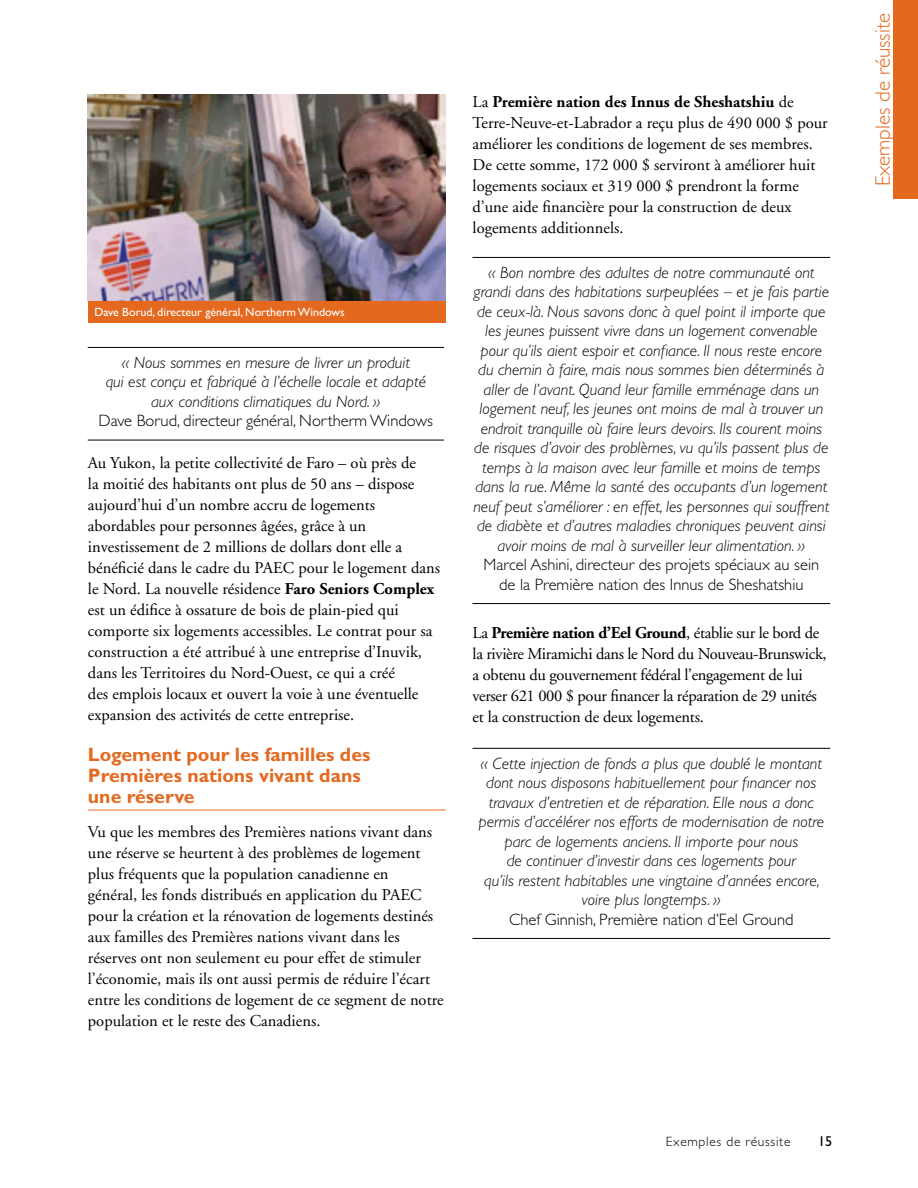
<style>
.page{position:relative;width:918px;height:1188px;background:#fff}
.page>*{position:absolute;margin:0;border:0;box-sizing:border-box;transform-origin:0 0}
.t1{font:300 21px "Gill Sans Std";color:#e4691f}
.t2{font:700 19.5px/21px "Gill Sans Std";color:#e4691f}
.t3{font:16.5px/21px "Adobe Garamond";color:#000}
.t4{font:italic 300 16.5px/19.5px "Gill Sans Std";color:#000;text-align:center}
.t5{font:16.5px/21px "Adobe Garamond";letter-spacing:-.02em;color:#000}
.t6{font:300 16.5px/19.5px "Gill Sans Std";color:#000;text-align:center}
.t7{font:14.25px "Gill Sans Std";color:#000}
.t8{font:300 13.5px "Gill Sans Std";letter-spacing:.05em;color:#000}
.t9{font:12px "Gill Sans Std";color:#fff}
.s1{font-weight:700}
</style>
<div class="page">
<div style="left:893px;top:0;width:25px;height:199px;background:#e4691f"></div>
<hr style="left:88px;top:810px;width:358px;height:1px;background:#e4691f">
<hr style="left:88px;top:347px;width:356px;height:1px;background:#000">
<hr style="left:88px;top:440px;width:356px;height:1px;background:#000">
<hr style="left:472px;top:748px;width:358px;height:1px;background:#000">
<hr style="left:472px;top:938px;width:358px;height:1px;background:#000">
<hr style="left:472px;top:257px;width:358px;height:1px;background:#000">
<hr style="left:472px;top:603px;width:358px;height:1px;background:#000">
<img style="left:88px;top:94px;width:357px;height:207px">
<div style="left:88px;top:301px;width:358px;height:22px;background:#e4691f"></div>
<p class="t9" style="left:94px;top:305px;width:252px">Dave Borud, directeur général, Northerm Windows</p>
<p class="t4" style="left:106px;top:353px;width:322px">« Nous sommes en mesure de livrer un produit<br>qui est conçu et fabriqué à l’échelle locale et adapté aux conditions climatiques du Nord. »</p>
<p class="t6" style="left:99px;top:411px;width:336px">Dave Borud, directeur général, Northerm Windows</p>
<p class="t3" style="left:88px;top:452px;width:354px">Au Yukon, la petite collectivité de Faro – où près de<br>la moitié des habitants ont plus de 50 ans – dispose aujourd’hui d’un nombre accru de logements abordables pour personnes âgées, grâce à un investissement de 2 millions de dollars dont elle a bénéficié dans le cadre du PAEC pour le logement dans le Nord. La nouvelle résidence <span class="s1">Faro Seniors Complex </span>est un édifice à ossature de bois de plain-pied qui comporte six logements accessibles. Le contrat pour sa construction a été attribué à une entreprise d’Inuvik, dans les Territoires du Nord-Ouest, ce qui a créé<br>des emplois locaux et ouvert la voie à une éventuelle expansion des activités de cette entreprise.</p>
<p class="t2" style="left:88px;top:744px;width:284px">Logement pour les familles des<br>Premières nations vivant dans une réserve</p>
<p class="t3" style="left:88px;top:822px;width:357px">Vu que les membres des Premières nations vivant dans une réserve se heurtent à des problèmes de logement plus fréquents que la population canadienne en<br>général, les fonds distribués en application du PAEC pour la création et la rénovation de logements destinés aux familles des Premières nations vivant dans les réserves ont non seulement eu pour effet de stimuler l’économie, mais ils ont aussi permis de réduire l’écart entre les conditions de logement de ce segment de notre population et le reste des Canadiens.</p>
<p class="t3" style="left:473px;top:91px;width:357px">La <span class="s1">Première nation des Innus de Sheshatshiu</span> de Terre-Neuve-et-Labrador a reçu plus de 490 000 $ pour améliorer les conditions de logement de ses membres.<br>De cette somme, 172 000 $ serviront à améliorer huit logements sociaux et 319 000 $ prendront la forme d’une aide financière pour la construction de deux logements additionnels.</p>
<p class="t4" style="left:473px;top:263px;width:357px">« Bon nombre des adultes de notre communauté ont grandi dans des habitations surpeuplées – et je fais partie de ceux-là. Nous savons donc à quel point il importe que les jeunes puissent vivre dans un logement convenable pour qu’ils aient espoir et confiance. Il nous reste encore du chemin à faire, mais nous sommes bien déterminés à aller de l’avant. Quand leur famille emménage dans un logement neuf, les jeunes ont moins de mal à trouver un endroit tranquille où faire leurs devoirs. Ils courent moins de risques d’avoir des problèmes, vu qu’ils passent plus de temps à la maison avec leur famille et moins de temps dans la rue. Même la santé des occupants d’un logement neuf peut s’améliorer : en effet, les personnes qui souffrent de diabète et d’autres maladies chroniques peuvent ainsi avoir moins de mal à surveiller leur alimentation. »</p>
<p class="t6" style="left:484px;top:555px;width:337px">Marcel Ashini, directeur des projets spéciaux au sein de la Première nation des Innus de Sheshatshiu</p>
<p class="t5" style="left:473px;top:623px;width:356px">La <span class="s1">Première nation d’Eel Ground</span>, établie sur le bord de la rivière Miramichi dans le Nord du Nouveau-Brunswick, a obtenu du gouvernement fédéral l’engagement de lui verser 621 000 $ pour financer la réparation de 29 unités et la construction de deux logements.</p>
<p class="t4" style="left:478px;top:754px;width:347px">« Cette injection de fonds a plus que doublé le montant dont nous disposons habituellement pour financer nos travaux d’entretien et de réparation. Elle nous a donc permis d’accélérer nos efforts de modernisation de notre parc de logements anciens. Il importe pour nous<br>de continuer d’investir dans ces logements pour<br>qu’ils restent habitables une vingtaine d’années encore, voire plus longtemps. »</p>
<p class="t6" style="left:509px;top:910px;width:286px">Chef Ginnish, Première nation d’Eel Ground</p>
<p class="t8" style="left:666px;top:1134px;width:126px">Exemples de réussite</p>
<p class="t7" style="left:818px;top:1133px;width:16px">15</p>
<p class="t1" style="left:871px;top:186px;width:175px;rotate:-90deg">Exemples de réussite</p>
</div>
